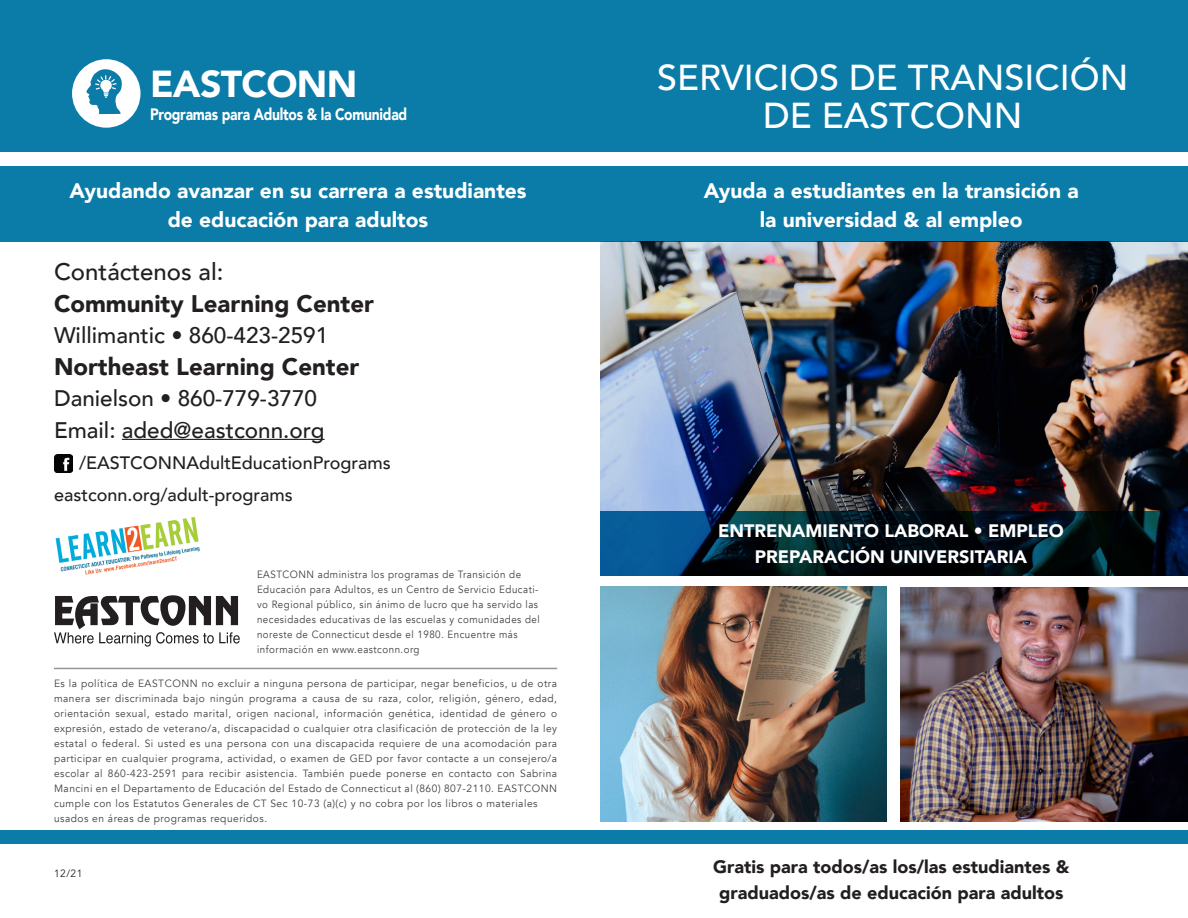
<style>
.page{position:relative;width:1188px;height:918px;background:#fff}
.page>*{position:absolute;margin:0;border:0;box-sizing:border-box;transform-origin:0 0}
.t1{font:900 37.5px "Avenir";letter-spacing:-.02em;color:#fff}
.t2{font:500 36px "Avenir";color:#fff}
.t3{font:900 24px "Avenir";color:#231f20}
.t4{font:500 24px "Avenir";color:#231f20}
.t5{font:500 22.5px "Avenir";color:#231f20}
.t6{font:900 21px/28.5px "Avenir";color:#fff;text-align:center}
.t7{font:900 18px "Avenir";color:#231f20}
.t8{font:500 18px "Avenir";color:#231f20}
.t9{font:900 18px "Avenir";color:#fff}
.t10{font:900 16.5px "Avenir";letter-spacing:-.02em;color:#fff;scale:.84 1}
.t11{font:10.5px/15px "Avenir";letter-spacing:.05em;color:#3e3e3f;text-align:justify}
.t12{font:10.5px/15px "Avenir";letter-spacing:.05em;color:#3e3e3f;scale:.93 1}
.t13{font:10.5px "Avenir";color:#231f20}
</style>
<div class="page">
<img style="left:600px;top:241px;width:588px;height:270px">
<img style="left:600px;top:586px;width:286px;height:235px">
<img style="left:901px;top:587px;width:287px;height:234px">
<div style="left:0;top:830px;width:1188px;height:14px;background:#0b7ba7"></div>
<img style="left:54px;top:454px;width:18px;height:19px">
<hr style="left:54px;top:668px;width:503px;height:1px;background:#939598">
<svg style="left:600px;top:511px;width:588px;height:64px;background:#021f30"></svg>
<div style="left:0;top:0;width:1188px;height:241px;background:#0b7ba7"></div>
<svg style="left:54px;top:595px;width:186px;height:52px"></svg>
<div style="left:72px;top:59px;width:69px;height:69px;background:#fff;border-radius:50%"></div>
<svg style="left:86px;top:69px;width:36px;height:45px"></svg>
<hr style="left:122px;top:439px;width:203px;height:1px;background:#231f20">
<div style="left:0;top:152px;width:1188px;height:14px;background:#fff"></div>
<img style="left:55px;top:516px;width:145px;height:59px">
<p class="t1" style="left:150px;top:52px;width:209px">EASTCONN</p>
<p class="t2" style="left:657px;top:47px;width:473px">SERVICIOS DE TRANSICIÓN</p>
<p class="t10" style="left:150px;top:100px;width:308px">Programas para Adultos &amp; la Comunidad</p>
<p class="t2" style="left:763px;top:84px;width:261px">DE EASTCONN</p>
<p class="t6" style="left:69px;top:176px;width:459px">Ayudando avanzar en su carrera a estudiantes de educación para adultos</p>
<p class="t4" style="left:54px;top:251px;width:171px">Contáctenos al:</p>
<p class="t3" style="left:54px;top:283px;width:321px">Community Learning Center</p>
<p class="t5" style="left:54px;top:316px;width:276px">Willimantic • 860-423-2591</p>
<p class="t3" style="left:54px;top:346px;width:307px">Northeast Learning Center</p>
<p class="t5" style="left:54px;top:379px;width:265px">Danielson • 860-779-3770</p>
<p class="t5" style="left:54px;top:410px;width:272px">Email: aded@eastconn.org</p>
<p class="t8" style="left:79px;top:447px;width:313px">/EASTCONNAdultEducationPrograms</p>
<p class="t8" style="left:54px;top:479px;width:240px">eastconn.org/adult-programs</p>
<p class="t12" style="left:257px;top:567px;width:306px">EASTCONN administra los programas de Transición de Educación para Adultos, es un Centro de Servicio Educati&shy;vo Regional público, sin ánimo de lucro que ha servido las necesidades educativas de las escuelas y comunidades del noreste de Connecticut desde el 1980. Encuentre más</p>
<p class="t12" style="left:257px;top:642px;width:176px">información en www.eastconn.org</p>
<p class="t11" style="left:54px;top:677px;width:505px">Es la política de EASTCONN no excluir a ninguna persona de participar, negar beneficios, u de otra manera ser discriminada bajo ningún programa a causa de su raza, color, religión, género, edad, orientación sexual, estado marital, origen nacional, información genética, identidad de género o expresión, estado de veterano/a, discapacidad o cualquier otra clasificación de protección de la ley estatal o federal. Si usted es una persona con una discapacida requiere de una acomodación para participar en cualquier programa, actividad, o examen de GED por favor contacte a un consejero/a escolar al 860-423-2591 para recibir asistencia. También puede ponerse en contacto con Sabrina Mancini en el Departamento de Educación del Estado de Connecticut al (860) 807-2110. EASTCONN cumple con los Estatutos Generales de CT Sec 10-73 (a)(c) y no cobra por los libros o materiales</p>
<p class="t11" style="left:54px;top:812px;width:215px">usados en áreas de programas requeridos.</p>
<p class="t13" style="left:54px;top:867px;width:30px">12/21</p>
<p class="t6" style="left:704px;top:176px;width:376px">Ayuda a estudiantes en la transición a la universidad &amp; al empleo</p>
<p class="t9" style="left:718px;top:516px;width:347px">ENTRENAMIENTO LABORAL • EMPLEO</p>
<p class="t9" style="left:755px;top:541px;width:274px">PREPARACIÓN UNIVERSITARIA</p>
<p class="t7" style="left:713px;top:851px;width:358px">Gratis para todos/as los/las estudiantes &amp;</p>
<p class="t7" style="left:719px;top:877px;width:346px">graduados/as de educación para adultos</p>
</div>
